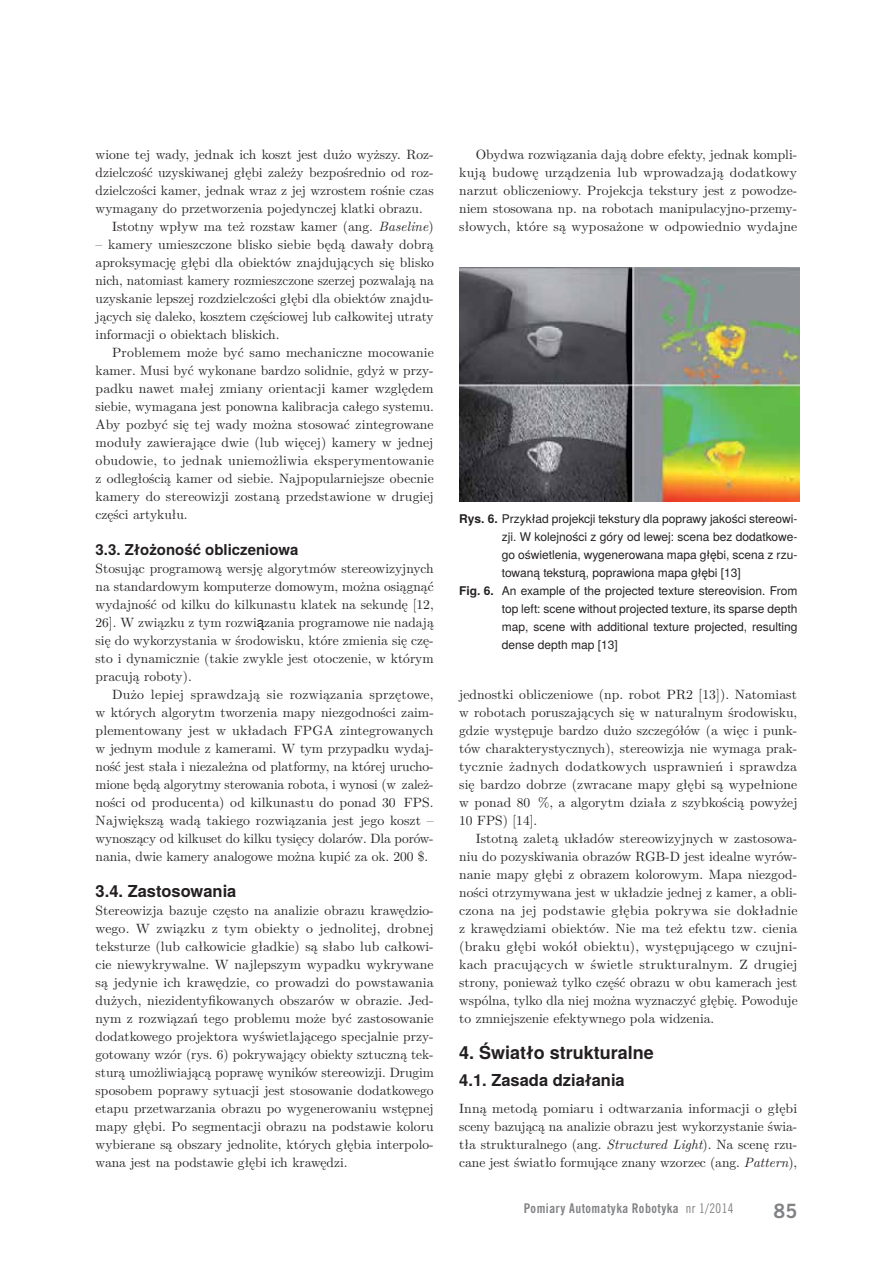
<style>
.page{position:relative;width:893px;height:1263px;background:#fff}
.page>*{position:absolute;margin:0;border:0;box-sizing:border-box;transform-origin:0 0}
.t1{font:700 18px "Te X Gyre Heros";color:#231f20}
.t2{font:700 18px "News Goth PL";color:#808285}
.t3{font:700 16.5px "Te X Gyre Heros";color:#231f20}
.t4{font:700 15px "Te X Gyre Heros";color:#231f20}
.t5{font:13.5px/18px "LM Roman 10";color:#231f20;text-align:justify}
.t6{font:12px "Te X Gyre Heros";color:#231f20}
.t7{font:700 12px "News Goth Cn PL";letter-spacing:.04em;color:#808285}
.s1{font-style:italic}
.s2{font-family:"Te X Gyre Heros"}
.s3{font-weight:700}
.s4{font-weight:400}
</style>
<div class="page">
<img style="left:459px;top:268px;width:340px;height:233px">
<p class="t5" style="left:96px;top:147px;width:340px">wione tej wady, jednak ich koszt jest dużo wyższy. Roz-</p>
<p class="t5" style="left:96px;top:165px;width:340px">dzielczość uzyskiwanej głębi zależy bezpośrednio od roz-</p>
<p class="t5" style="left:96px;top:183px;width:340px">dzielczości kamer, jednak wraz z jej wzrostem rośnie czas</p>
<p class="t5" style="left:96px;top:201px;width:329px">wymagany do przetworzenia pojedynczej klatki obrazu.</p>
<p class="t5" style="left:112px;top:219px;width:323px">Istotny wpływ ma też rozstaw kamer (ang. <span class="s1">Baseline</span>)</p>
<p class="t5" style="left:96px;top:237px;width:340px">– kamery umieszczone blisko siebie będą dawały dobrą aproksymację głębi dla obiektów znajdujących się blisko nich, natomiast kamery rozmieszczone szerzej pozwalają na uzyskanie lepszej rozdzielczości głębi dla obiektów znajdu&shy;jących się daleko, kosztem częściowej lub całkowitej utraty informacji o obiektach bliskich.</p>
<p class="t5" style="left:96px;top:345px;width:340px;text-indent:17px">Problemem może być samo mechaniczne mocowanie kamer. Musi być wykonane bardzo solidnie, gdyż w przy&shy;padku nawet małej zmiany orientacji kamer względem siebie, wymagana jest ponowna kalibracja całego systemu.<br>Aby pozbyć się tej wady można stosować zintegrowane moduły zawierające dwie (lub więcej) kamery w jednej obudowie, to jednak uniemożliwia eksperymentowanie z odległością kamer od siebie. Najpopularniejsze obecnie kamery do stereowizji zostaną przedstawione w drugiej części artykułu.</p>
<p class="t4" style="left:96px;top:543px;width:204px">3.3. Złożoność obliczeniowa</p>
<p class="t5" style="left:96px;top:561px;width:340px">Stosując programową wersję algorytmów stereowizyjnych na standardowym komputerze domowym, można osiągnąć wydajność od kilku do kilkunastu klatek na sekundę [12, 26]. W związku z tym rozwi<span class="s2">ą</span>zania programowe nie nadają się do wykorzystania w środowisku, które zmienia się czę&shy;sto i dynamicznie (takie zwykle jest otoczenie, w którym pracują roboty).</p>
<p class="t5" style="left:96px;top:687px;width:340px;text-indent:17px">Dużo lepiej sprawdzają sie rozwiązania sprzętowe, w których algorytm tworzenia mapy niezgodności zaim&shy;plementowany jest w układach FPGA zintegrowanych w jednym module z kamerami. W tym przypadku wydaj&shy;ność jest stała i niezależna od platformy, na której urucho&shy;mione będą algorytmy sterowania robota, i wynosi (w zależ&shy;ności od producenta) od kilkunastu do ponad 30 FPS.<br>Największą wadą takiego rozwiązania jest jego koszt – wynoszący od kilkuset do kilku tysięcy dolarów. Dla porów&shy;nania, dwie kamery analogowe można kupić za ok. 200 $.</p>
<p class="t3" style="left:96px;top:884px;width:142px">3.4. Zastosowania</p>
<p class="t5" style="left:96px;top:903px;width:340px">Stereowizja bazuje często na analizie obrazu krawędzio&shy;wego. W związku z tym obiekty o jednolitej, drobnej teksturze (lub całkowicie gładkie) są słabo lub całkowi&shy;cie niewykrywalne. W najlepszym wypadku wykrywane są jedynie ich krawędzie, co prowadzi do powstawania dużych, niezidentyfikowanych obszarów w obrazie. Jed&shy;nym z rozwiązań tego problemu może być zastosowanie dodatkowego projektora wyświetlającego specjalnie przy&shy;gotowany wzór (rys. 6) pokrywający obiekty sztuczną tek&shy;sturą umożliwiającą poprawę wyników stereowizji. Drugim sposobem poprawy sytuacji jest stosowanie dodatkowego etapu przetwarzania obrazu po wygenerowaniu wstępnej mapy głębi. Po segmentacji obrazu na podstawie koloru wybierane są obszary jednolite, których głębia interpolo&shy;wana jest na podstawie głębi ich krawędzi.</p>
<p class="t5" style="left:459px;top:147px;width:340px;text-indent:16px">Obydwa rozwiązania dają dobre efekty, jednak kompli&shy;kują budowę urządzenia lub wprowadzają dodatkowy narzut obliczeniowy. Projekcja tekstury jest z powodze&shy;niem stosowana np. na robotach manipulacyjno-przemy&shy;słowych, które są wyposażone w odpowiednio wydajne</p>
<p class="t6" style="left:459px;top:514px;width:340px"><span class="s3">Rys. 6.</span> Przykład projekcji tekstury dla poprawy jakości stereowi-</p>
<p class="t6" style="left:502px;top:532px;width:297px">zji. W kolejności z góry od lewej: scena bez dodatkowe-</p>
<p class="t6" style="left:502px;top:550px;width:297px">go oświetlenia, wygenerowana mapa głębi, scena z rzu-</p>
<p class="t6" style="left:502px;top:568px;width:240px">towaną teksturą, poprawiona mapa głębi [13]</p>
<p class="t6" style="left:459px;top:586px;width:340px"><span class="s3">Fig. 6.</span> An example of the projected texture stereovision. From</p>
<p class="t6" style="left:502px;top:604px;width:297px">top left: scene without projected texture, its sparse depth</p>
<p class="t6" style="left:502px;top:622px;width:297px">map, scene with additional texture projected, resulting</p>
<p class="t6" style="left:502px;top:640px;width:117px">dense depth map [13]</p>
<p class="t5" style="left:459px;top:687px;width:340px">jednostki obliczeniowe (np. robot PR2 [13]). Natomiast w robotach poruszających się w naturalnym środowisku, gdzie występuje bardzo dużo szczegółów (a więc i punk&shy;tów charakterystycznych), stereowizja nie wymaga prak&shy;tycznie żadnych dodatkowych usprawnień i sprawdza się bardzo dobrze (zwracane mapy głębi są wypełnione w ponad 80 %, a algorytm działa z szybkością powyżej 10 FPS) [14].</p>
<p class="t5" style="left:459px;top:831px;width:340px;text-indent:16px">Istotną zaletą układów stereowizyjnych w zastosowa&shy;niu do pozyskiwania obrazów RGB-D jest idealne wyrów&shy;nanie mapy głębi z obrazem kolorowym. Mapa niezgod&shy;ności otrzymywana jest w układzie jednej z kamer, a obli&shy;czona na jej podstawie głębia pokrywa sie dokładnie z krawędziami obiektów. Nie ma też efektu tzw. cienia (braku głębi wokół obiektu), występującego w czujni&shy;kach pracujących w świetle strukturalnym. Z drugiej strony, ponieważ tylko część obrazu w obu kamerach jest wspólna, tylko dla niej można wyznaczyć głębię. Powoduje to zmniejszenie efektywnego pola widzenia.</p>
<h1 class="t1" style="left:459px;top:1045px;width:196px">4. Światło strukturalne</h1>
<p class="t3" style="left:459px;top:1073px;width:167px">4.1. Zasada działania</p>
<p class="t5" style="left:459px;top:1101px;width:340px">Inną metodą pomiaru i odtwarzania informacji o głębi sceny bazującą na analizie obrazu jest wykorzystanie świa&shy;tła strukturalnego (ang. <span class="s1">Structured Light</span>). Na scenę rzu&shy;cane jest światło formujące znany wzorzec (ang. <span class="s1">Pattern</span>),</p>
<p class="t7" style="left:524px;top:1203px;width:211px">Pomiary Automatyka Robotyka <span class="s4">nr 1/2014</span></p>
<h1 class="t2" style="left:773px;top:1203px;width:25px">85</h1>
</div>
